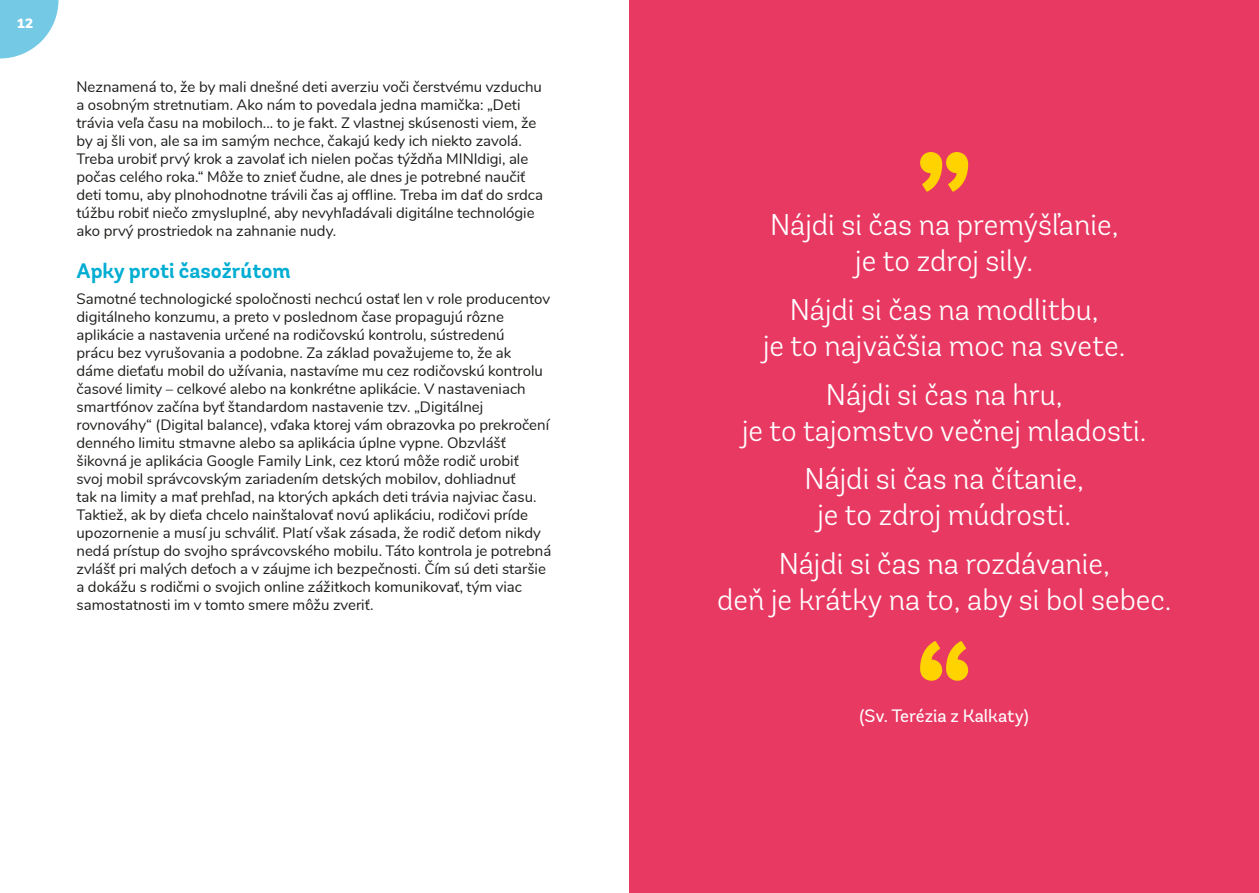
<style>
.page{position:relative;width:1259px;height:893px;background:#fff}
.page>*{position:absolute;margin:0;border:0;box-sizing:border-box;transform-origin:0 0}
.t1{font:300 30px/36px "Andes Rounded";color:#fff;text-align:center}
.t2{font:700 21px "Andes Rounded";color:#00add3}
.t3{font:18px "Andes Rounded";color:#fff}
.t4{font:15px/18px "Nunito";color:#1d1d1b}
.t5{font:900 13.5px "Nunito";color:#fff}
</style>
<div class="page">
<div style="left:629px;top:0;width:630px;height:893px;background:#e83963"></div>
<svg style="left:920px;top:152px;width:48px;height:40px"></svg>
<svg style="left:920px;top:641px;width:48px;height:40px"></svg>
<svg style="left:0;top:0;width:58px;height:58px"></svg>
<p class="t5" style="left:17px;top:13px;width:18px">12</p>
<p class="t4" style="left:77px;top:77px;width:468px">Neznamená to, že by mali dnešné deti averziu voči čerstvému vzduchu a osobným stretnutiam. Ako nám to povedala jedna mamička: „Deti trávia veľa času na mobiloch... to je fakt. Z vlastnej skúsenosti viem, že by aj šli von, ale sa im samým nechce, čakajú kedy ich niekto zavolá.<br>Treba urobiť prvý krok a zavolať ich nielen počas týždňa MINIdigi, ale počas celého roka.“ Môže to znieť čudne, ale dnes je potrebné naučiť deti tomu, aby plnohodnotne trávili čas aj offline. Treba im dať do srdca túžbu robiť niečo zmysluplné, aby nevyhľadávali digitálne technológie ako prvý prostriedok na zahnanie nudy.</p>
<h2 class="t2" style="left:77px;top:258px;width:215px">Apky proti časožrútom</h2>
<p class="t4" style="left:77px;top:289px;width:476px">Samotné technologické spoločnosti nechcú ostať len v role producentov digitálneho konzumu, a preto v poslednom čase propagujú rôzne aplikácie a nastavenia určené na rodičovskú kontrolu, sústredenú<br>prácu bez vyrušovania a podobne. Za základ považujeme to, že ak dáme dieťaťu mobil do užívania, nastavíme mu cez rodičovskú kontrolu časové limity – celkové alebo na konkrétne aplikácie. V nastaveniach smartfónov začína byť štandardom nastavenie tzv. „Digitálnej rovnováhy“ (Digital balance), vďaka ktorej vám obrazovka po prekročení denného limitu stmavne alebo sa aplikácia úplne vypne. Obzvlášť šikovná je aplikácia Google Family Link, cez ktorú môže rodič urobiť<br>svoj mobil správcovským zariadením detských mobilov, dohliadnuť<br>tak na limity a mať prehľad, na ktorých apkách deti trávia najviac času.<br>Taktiež, ak by dieťa chcelo nainštalovať novú aplikáciu, rodičovi príde upozornenie a musí ju schváliť. Platí však zásada, že rodič deťom nikdy nedá prístup do svojho správcovského mobilu. Táto kontrola je potrebná zvlášť pri malých deťoch a v záujme ich bezpečnosti. Čím sú deti staršie a dokážu s rodičmi o svojich online zážitkoch komunikovať, tým viac samostatnosti im v tomto smere môžu zveriť.</p>
<h1 class="t1" style="left:770px;top:207px;width:350px">Nájdi si čas na premýšľanie, je to zdroj sily.</h1>
<h1 class="t1" style="left:763px;top:291px;width:364px">Nájdi si čas na modlitbu,<br>je to najväčšia moc na svete.</h1>
<h1 class="t1" style="left:742px;top:376px;width:406px">Nájdi si čas na hru,<br>je to tajomstvo večnej mladosti.</h1>
<h1 class="t1" style="left:804px;top:461px;width:281px">Nájdi si čas na čítanie, je to zdroj múdrosti.</h1>
<h1 class="t1" style="left:717px;top:546px;width:456px">Nájdi si čas na rozdávanie,<br>deň je krátky na to, aby si bol sebec.</h1>
<p class="t3" style="left:859px;top:705px;width:171px">(Sv. Terézia z Kalkaty)</p>
</div>
